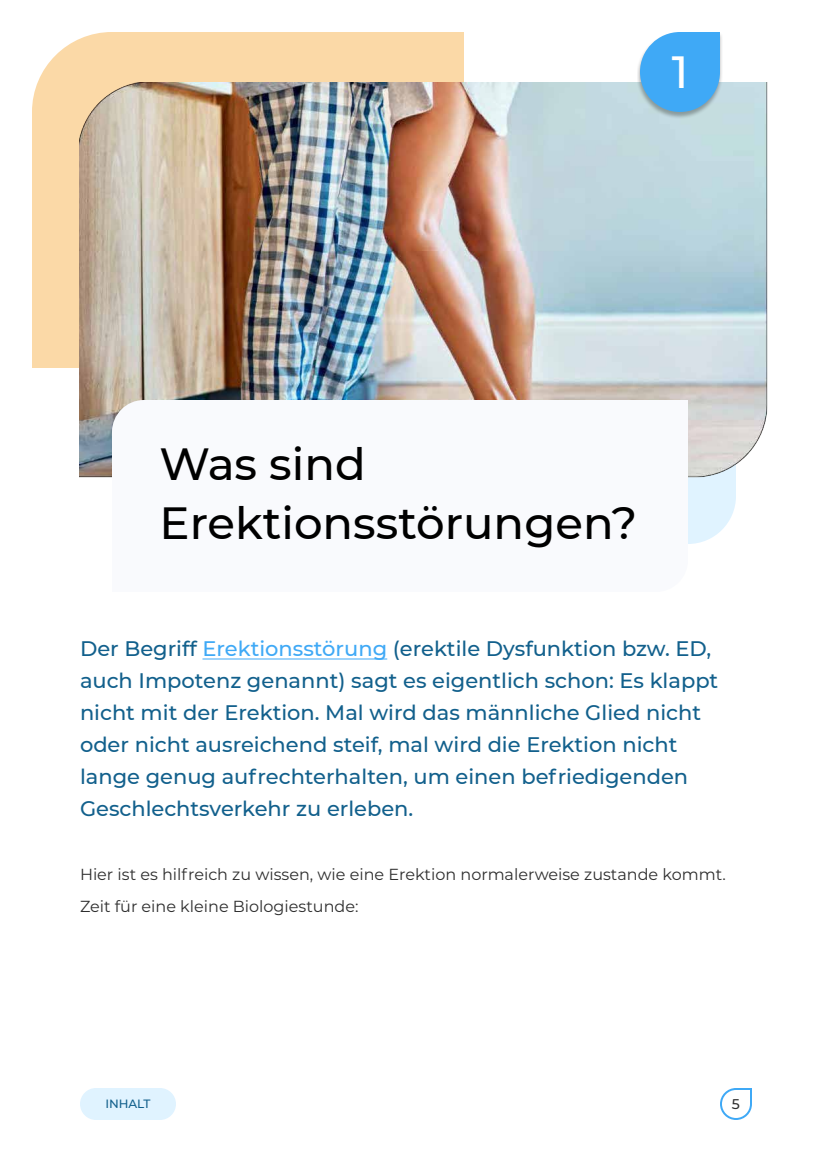
<style>
.page{position:relative;width:832px;height:1152px;background:#fff}
.page>*{position:absolute;margin:0;border:0;box-sizing:border-box;transform-origin:0 0}
.t1{font:500 45px/60px "Montserrat";color:#000}
.t2{font:500 45px "Montserrat";color:#fff}
.t3{font:500 21px/32px "Montserrat";color:#12608c}
.t4{font:16px/32px "Montserrat";color:#2e2e2e}
.t5{font:500 14px "Montserrat";color:#2e2e2e}
.t6{font:500 12px "Montserrat";letter-spacing:-.01em;color:#12608c}
.s1{color:#3fa9f6}
</style>
<div class="page">
<svg style="left:688px;top:478px;width:48px;height:66px"></svg>
<div style="left:32px;top:32px;width:432px;height:336px;background:#fbd9a7"></div>
<img style="left:80px;top:83px;width:687px;height:395px">
<hr style="left:202px;top:658px;width:185px;height:2px;background:#3fa9f6">
<div style="left:637px;top:33px;width:87px;height:87px;background:#000;opacity:.3"></div>
<svg style="left:640px;top:32px;width:80px;height:80px;background:#55b0f1"></svg>
<svg style="left:112px;top:400px;width:576px;height:78px"></svg>
<div style="left:80px;top:1088px;width:96px;height:32px;background:#e0f3ff;border-radius:16px"></div>
<svg style="left:720px;top:1088px;width:32px;height:32px"></svg>
<h1 class="t2" style="left:672px;top:40px;width:18px">1</h1>
<h1 class="t1" style="left:160px;top:432px;width:479px">Was sind<br>Erektionsstörungen?</h1>
<p class="t3" style="left:80px;top:632px;width:640px">Der Begriff <span class="s1">Erektionsstörung</span> (erektile Dysfunktion bzw. ED, auch Impotenz genannt) sagt es eigentlich schon: Es klappt nicht mit der Erektion. Mal wird das männliche Glied nicht oder nicht ausreichend steif, mal wird die Erektion nicht lange genug aufrechterhalten, um einen befriedigenden Geschlechtsverkehr zu erleben.</p>
<p class="t4" style="left:80px;top:858px;width:647px">Hier ist es hilfreich zu wissen, wie eine Erektion normalerweise zustande kommt.<br>Zeit für eine kleine Biologiestunde:</p>
<p class="t6" style="left:106px;top:1096px;width:46px">INHALT</p>
<p class="t5" style="left:732px;top:1094px;width:10px">5</p>
</div>
